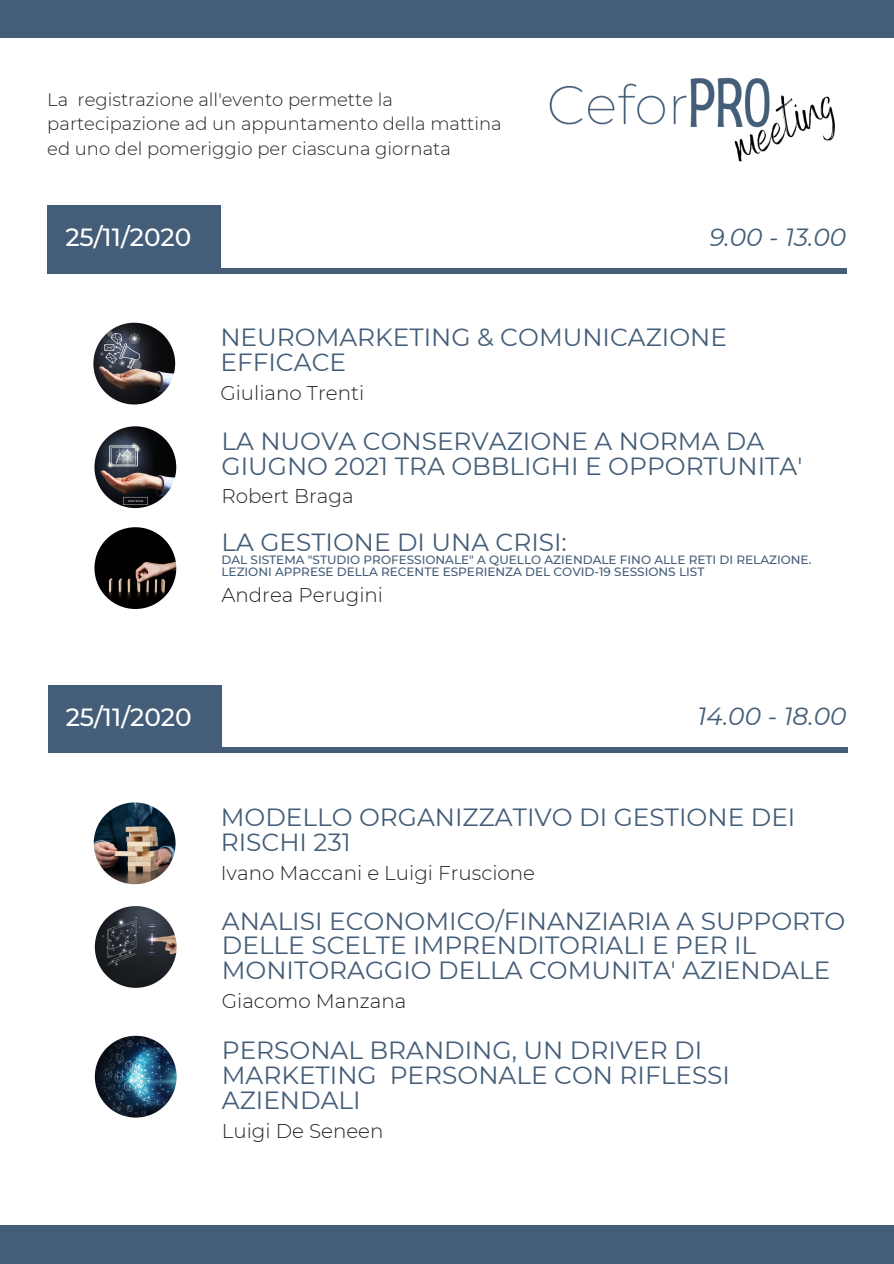
<style>
.page{position:relative;width:894px;height:1264px;background:#fff}
.page>*{position:absolute;margin:0;border:0;box-sizing:border-box;transform-origin:0 0}
.t1{font:24.9px/24.8px "Montserrat";color:#445d78}
.t2{font:italic 24.9px "Montserrat";color:#445d78}
.t3{font:500 24.9px "Montserrat";color:#fff}
.t4{font:24.75px "Montserrat";color:#445d78}
.t5{font:300 19.8px "Montserrat";color:#212227}
.t6{font:300 18px/24.8px "Montserrat";color:#212227}
.t7{font:500 12px/12px "Montserrat";color:#445d78}
</style>
<div class="page">
<div style="left:48px;top:268px;width:799px;height:5px;background:#445d78"></div>
<div style="left:47px;top:205px;width:174px;height:68px;background:#445d78"></div>
<img style="left:93px;top:323px;width:82px;height:81px;border-radius:50%">
<div style="left:0;top:1225px;width:893px;height:38px;background:#445d78"></div>
<div style="left:0;top:0;width:893px;height:38px;background:#445d78"></div>
<img style="left:94px;top:426px;width:82px;height:82px;border-radius:50%">
<img style="left:94px;top:527px;width:82px;height:82px;border-radius:50%">
<div style="left:48px;top:747px;width:799px;height:6px;background:#445d78"></div>
<div style="left:48px;top:685px;width:173px;height:67px;background:#445d78"></div>
<img style="left:94px;top:802px;width:81px;height:82px;border-radius:50%">
<img style="left:95px;top:906px;width:81px;height:81px;border-radius:50%">
<img style="left:95px;top:1035px;width:81px;height:82px;border-radius:50%">
<img style="left:549px;top:77px;width:286px;height:85px">
<p class="t6" style="left:47px;top:87px;width:456px">La registrazione all'evento permette la partecipazione ad un appuntamento della mattina ed uno del pomeriggio per ciascuna giornata</p>
<p class="t3" style="left:65px;top:222px;width:127px">25/11/2020</p>
<p class="t2" style="left:709px;top:221px;width:138px">9.00 - 13.00</p>
<p class="t1" style="left:220px;top:325px;width:508px">NEUROMARKETING &amp; COMUNICAZIONE<br>EFFICACE</p>
<p class="t5" style="left:220px;top:380px;width:145px">Giuliano Trenti</p>
<p class="t1" style="left:221px;top:428px;width:582px">LA NUOVA CONSERVAZIONE A NORMA DA<br>GIUGNO 2021 TRA OBBLIGHI E OPPORTUNITA'</p>
<p class="t5" style="left:221px;top:484px;width:134px">Robert Braga</p>
<p class="t4" style="left:221px;top:527px;width:347px">LA GESTIONE DI UNA CRISI:</p>
<p class="t7" style="left:221px;top:554px;width:591px">DAL SISTEMA "STUDIO PROFESSIONALE" A QUELLO AZIENDALE FINO ALLE RETI DI RELAZIONE.<br>LEZIONI APPRESE DELLA RECENTE ESPERIENZA DEL COVID-19 SESSIONS LIST</p>
<p class="t5" style="left:221px;top:582px;width:163px">Andrea Perugini</p>
<p class="t3" style="left:66px;top:702px;width:127px">25/11/2020</p>
<p class="t2" style="left:697px;top:701px;width:150px">14.00 - 18.00</p>
<p class="t1" style="left:221px;top:804px;width:576px">MODELLO ORGANIZZATIVO DI GESTIONE DEI<br>RISCHI 231</p>
<p class="t5" style="left:221px;top:860px;width:316px">Ivano Maccani e Luigi Fruscione</p>
<p class="t1" style="left:222px;top:908px;width:624px">ANALISI ECONOMICO/FINANZIARIA A SUPPORTO<br>DELLE SCELTE IMPRENDITORIALI E PER IL<br>MONITORAGGIO DELLA COMUNITA' AZIENDALE</p>
<p class="t5" style="left:222px;top:988px;width:186px">Giacomo Manzana</p>
<p class="t1" style="left:222px;top:1037px;width:509px">PERSONAL BRANDING, UN DRIVER DI<br>MARKETING PERSONALE CON RIFLESSI<br>AZIENDALI</p>
<p class="t5" style="left:222px;top:1118px;width:163px">Luigi De Seneen</p>
</div>
